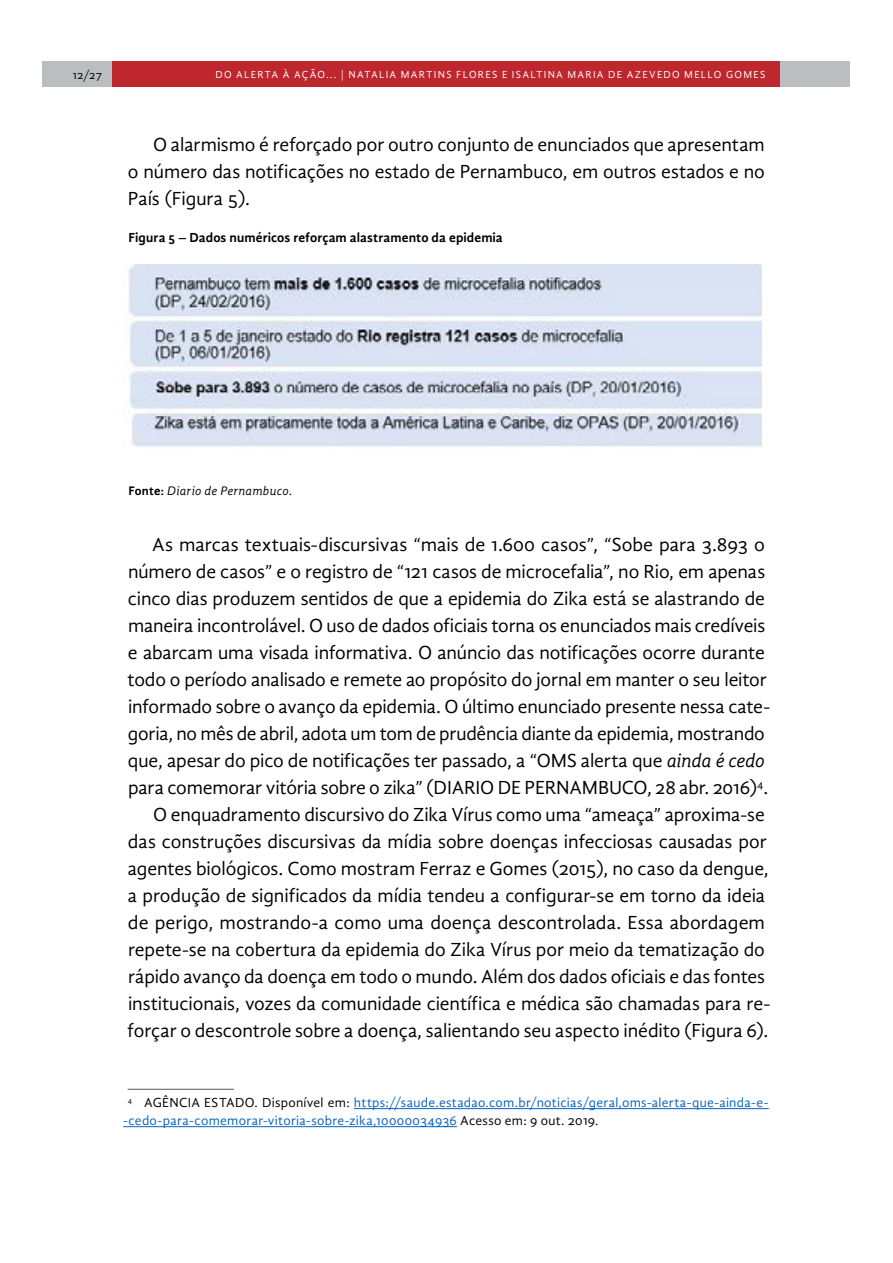
<style>
.page{position:relative;width:893px;height:1263px;background:#fff}
.page>*{position:absolute;margin:0;border:0;box-sizing:border-box;transform-origin:0 0}
.t1{font:19.5px/27px "Gandhi Sans";letter-spacing:-.005em;color:#000;text-align:justify}
.t2{font:13.5px/18px "Gandhi Sans";letter-spacing:.02em;color:#0563c1}
.t3{font:700 13.5px "Gandhi Sans";letter-spacing:.005em;color:#000}
.t4{font:italic 12.75px "Gandhi Sans";letter-spacing:.015em;color:#000}
.t5{font:12px "Gandhi Sans";color:#000}
.t6{font:10.5px "Gandhi Sans";letter-spacing:.12em;color:#fff}
.s1{font-weight:700;font-style:normal}
.s2{font-style:normal}
.s3{font-style:italic}
.s4{color:#000}
</style>
<div class="page">
<div style="left:43px;top:61px;width:807px;height:26px;background:#babec1"></div>
<div style="left:113px;top:61px;width:667px;height:26px;background:#be272e"></div>
<hr style="left:128px;top:1089px;width:106px;height:1px;background:#575756">
<hr style="left:354px;top:1108px;width:415px;height:1px;background:#0563c1">
<hr style="left:123px;top:1126px;width:334px;height:1px;background:#0563c1">
<img style="left:125px;top:264px;width:636px;height:183px">
<p class="t5" style="left:73px;top:68px;width:31px">12/27</p>
<p class="t6" style="left:215px;top:69px;width:262px">Do alerta à ação... | Natalia Martins Flore</p>
<p class="t6" style="left:492px;top:69px;width:59px">s E Isaltina</p>
<p class="t6" style="left:567px;top:69px;width:18px">Maria</p>
<p class="t6" style="left:608px;top:69px;width:57px">de Azevedo</p>
<p class="t6" style="left:684px;top:69px;width:59px">Mello Gome</p>
<p class="t6" style="left:760px;top:69px;width:7px">s</p>
<p class="t1" style="left:128px;top:131px;width:638px;text-indent:25px">O alarmismo é reforçado por outro conjunto de enunciados que apresentam o número das notificações no estado de Pernambuco, em outros estados e no País (Figura 5).</p>
<p class="t3" style="left:128px;top:230px;width:376px">Figura 5 – Dados numéricos reforçam alastramento da epidemia</p>
<p class="t4" style="left:128px;top:483px;width:165px"><span class="s1">Fonte:</span> Diario de Pernambuco<span class="s2">.</span></p>
<p class="t1" style="left:128px;top:531px;width:644px;text-align:right">As marcas textuais-discursivas “mais de 1.600 casos”, “Sobe para 3.893 o número de casos” e o registro de “121 casos de microcefalia”, no Rio, em apenas cinco dias produzem sentidos de que a epidemia do Zika está se alastrando de maneira incontrolável. O uso de dados oficiais torna os enunciados mais credíveis e abarcam uma visada informativa. O anúncio das notificações ocorre durante todo o período analisado e remete ao propósito do jornal em manter o seu leitor informado sobre o avanço da epidemia. O último enunciado presente nessa cate&shy;goria, no mês de abril, adota um tom de prudência diante da epidemia, mostrando que, apesar do pico de notificações ter passado, a “OMS alerta que <span class="s3">ainda é cedo </span>para comemorar vitória sobre o zika” (DIARIO DE PERNAMBUCO, 28 abr. 2016)<sup>4</sup>.<br>O enquadramento discursivo do Zika Vírus como uma “ameaça” aproxima-se das construções discursivas da mídia sobre doenças infecciosas causadas por agentes biológicos. Como mostram Ferraz e Gomes (2015), no caso da dengue, a produção de significados da mídia tendeu a configurar-se em torno da ideia de perigo, mostrando-a como uma doença descontrolada. Essa abordagem repete-se na cobertura da epidemia do Zika Vírus por meio da tematização do rápido avanço da doença em todo o mundo. Além dos dados oficiais e das fontes institucionais, vozes da comunidade científica e médica são chamadas para re&shy;forçar o descontrole sobre a doença, salientando seu aspecto inédito (Figura 6).</p>
<p class="t2" style="left:123px;top:1094px;width:647px;text-indent:5px"><sup>4</sup> <span class="s4">AGÊNCIA ESTADO. Disponível em:</span> https://saude.estadao.com.br/noticias/geral,oms-alerta-que-ainda-e--cedo-para-comemorar-vitoria-sobre-zika,10000034936 <span class="s4">Acesso em: 9 out. 2019.</span></p>
</div>
